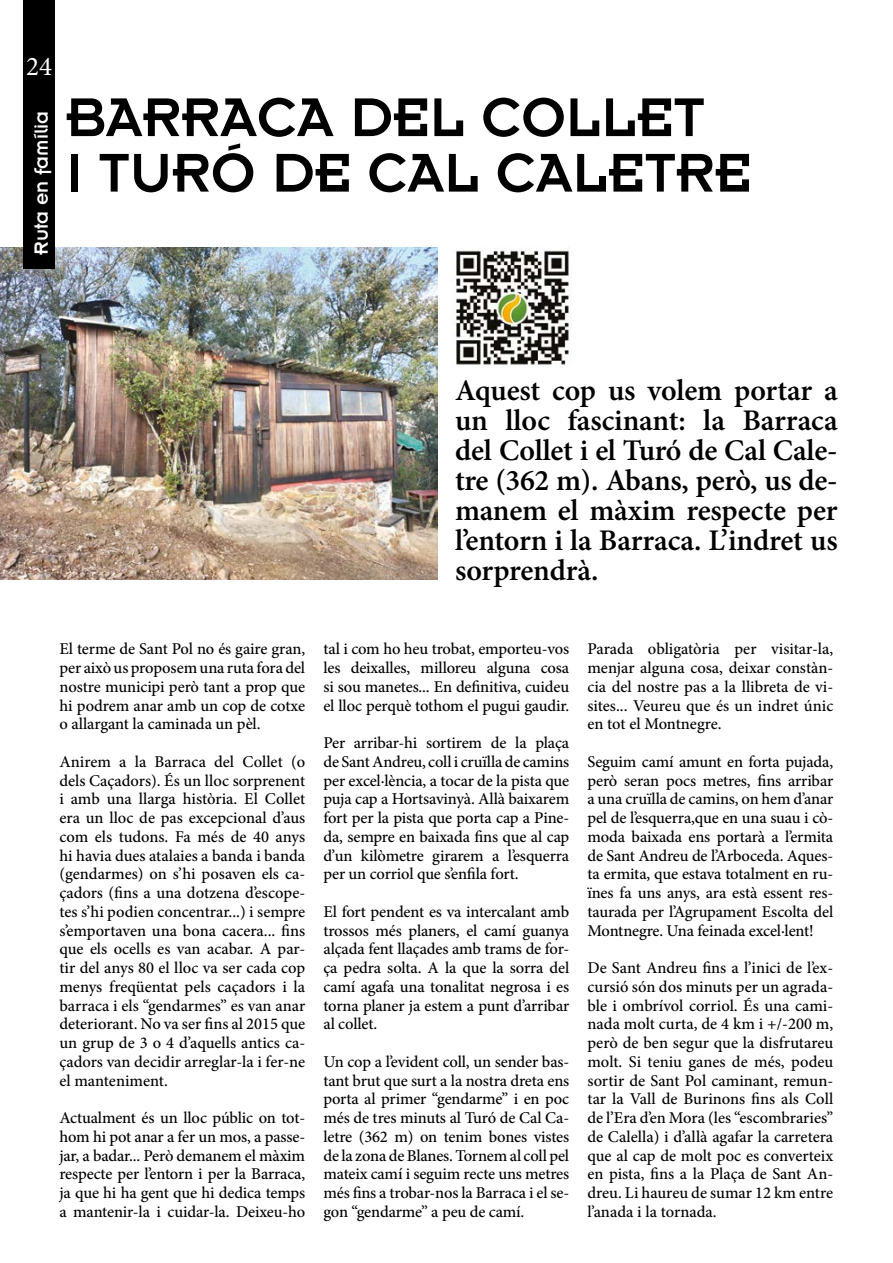
<style>
.page{position:relative;width:893px;height:1263px;background:#fff}
.page>*{position:absolute;margin:0;border:0;box-sizing:border-box;transform-origin:0 0}
.t1{font:60px/55.5px "Insignia A";color:#000}
.INTRO{font:600 30px/30px "Minion Pro";letter-spacing:-.005em;color:#000;text-align:justify}
.Paginació_Blanc{font:27px "Minion Pro";color:#fff}
.Títol_Secció_Vertical{font:21px "Insignia A";color:#fff}
.TEXT_GRAL{font:500 16.5px/18.8px "Minion Pro";letter-spacing:-.01em;color:#000;text-align:justify}
</style>
<div class="page">
<img style="left:453px;top:249px;width:116px;height:116px">
<img style="left:0;top:248px;width:438px;height:331px">
<div style="left:24px;top:0;width:31px;height:268px;background:#000"></div>
<p class="Paginació_Blanc" style="left:26px;top:48px;width:27px">24</p>
<p class="Títol_Secció_Vertical" style="left:30px;top:255px;width:145px;rotate:-90deg">Ruta en família</p>
<h1 class="t1" style="left:66px;top:90px;width:687px">BARRACA DEL COLLET<br>I TURÓ DE CAL CALETRE</h1>
<p class="INTRO" style="left:455px;top:375px;width:384px">Aquest cop us volem portar a un lloc fascinant: la Barraca del Collet i el Turó de Cal Cale&shy;tre (362 m). Abans, però, us de&shy;manem el màxim respecte per l’entorn i la Barraca. L’indret us sorprendrà.</p>
<p class="TEXT_GRAL" style="left:59px;top:640px;width:247px">El terme de Sant Pol no és gaire gran, per això us proposem una ruta fora del nostre municipi però tant a prop que hi podrem anar amb un cop de cotxe o allargant la caminada un pèl.</p>
<p class="TEXT_GRAL" style="left:59px;top:752px;width:247px">Anirem a la Barraca del Collet (o dels Caçadors). És un lloc sorprenent i amb una llarga història. El Collet era un lloc de pas excepcional d’aus com els tudons. Fa més de 40 anys hi havia dues atalaies a banda i banda (gendarmes) on s’hi posaven els ca&shy;çadors (fins a una dotzena d’escope&shy;tes s’hi podien concentrar...) i sempre s’emportaven una bona cacera... fins que els ocells es van acabar. A par&shy;tir del anys 80 el lloc va ser cada cop menys freqüentat pels caçadors i la barraca i els “gendarmes” es van anar deteriorant. No va ser fins al 2015 que un grup de 3 o 4 d’aquells antics ca&shy;çadors van decidir arreglar-la i fer-ne el manteniment.</p>
<p class="TEXT_GRAL" style="left:59px;top:1108px;width:247px">Actualment és un lloc públic on tot&shy;hom hi pot anar a fer un mos, a passe&shy;jar, a badar... Però demanem el màxim respecte per l’entorn i per la Barraca, ja que hi ha gent que hi dedica temps a mantenir-la i cuidar-la. Deixeu-ho</p>
<p class="TEXT_GRAL" style="left:323px;top:640px;width:247px">tal i com ho heu trobat, emporteu-vos les deixalles, milloreu alguna cosa si sou manetes... En definitiva, cuideu el lloc perquè tothom el pugui gaudir.</p>
<p class="TEXT_GRAL" style="left:323px;top:733px;width:247px">Per arribar-hi sortirem de la plaça de Sant Andreu, coll i cruïlla de camins per excel·lència, a tocar de la pista que puja cap a Hortsavinyà. Allà baixarem fort per la pista que porta cap a Pine&shy;da, sempre en baixada fins que al cap d’un kilòmetre girarem a l’esquerra per un corriol que s’enfila fort.</p>
<p class="TEXT_GRAL" style="left:323px;top:902px;width:247px">El fort pendent es va intercalant amb trossos més planers, el camí guanya alçada fent llaçades amb trams de for&shy;ça pedra solta. A la que la sorra del camí agafa una tonalitat negrosa i es torna planer ja estem a punt d’arribar al collet.</p>
<p class="TEXT_GRAL" style="left:323px;top:1052px;width:247px">Un cop a l’evident coll, un sender bas&shy;tant brut que surt a la nostra dreta ens porta al primer “gendarme” i en poc més de tres minuts al Turó de Cal Ca&shy;letre (362 m) on tenim bones vistes de la zona de Blanes. Tornem al coll pel mateix camí i seguim recte uns metres més fins a trobar-nos la Barraca i el se&shy;gon “gendarme” a peu de camí.</p>
<p class="TEXT_GRAL" style="left:587px;top:640px;width:247px">Parada obligatòria per visitar-la, menjar alguna cosa, deixar constàn&shy;cia del nostre pas a la llibreta de vi&shy;sites... Veureu que és un indret únic en tot el Montnegre.</p>
<p class="TEXT_GRAL" style="left:587px;top:752px;width:247px">Seguim camí amunt en forta pujada, però seran pocs metres, fins arribar a una cruïlla de camins, on hem d’anar pel de l’esquerra,que en una suau i cò&shy;moda baixada ens portarà a l’ermita de Sant Andreu de l’Arboceda. Aques&shy;ta ermita, que estava totalment en ru&shy;ïnes fa uns anys, ara està essent res&shy;taurada per l’Agrupament Escolta del Montnegre. Una feinada excel·lent!</p>
<p class="TEXT_GRAL" style="left:587px;top:958px;width:247px">De Sant Andreu fins a l’inici de l’ex&shy;cursió són dos minuts per un agrada&shy;ble i ombrívol corriol. És una cami&shy;nada molt curta, de 4 km i +/-200 m, però de ben segur que la disfrutareu molt. Si teniu ganes de més, podeu sortir de Sant Pol caminant, remun&shy;tar la Vall de Burinons fins als Coll de l’Era d’en Mora (les “escombraries” de Calella) i d’allà agafar la carretera que al cap de molt poc es converteix en pista, fins a la Plaça de Sant An&shy;dreu. Li haureu de sumar 12 km entre l’anada i la tornada.</p>
</div>
